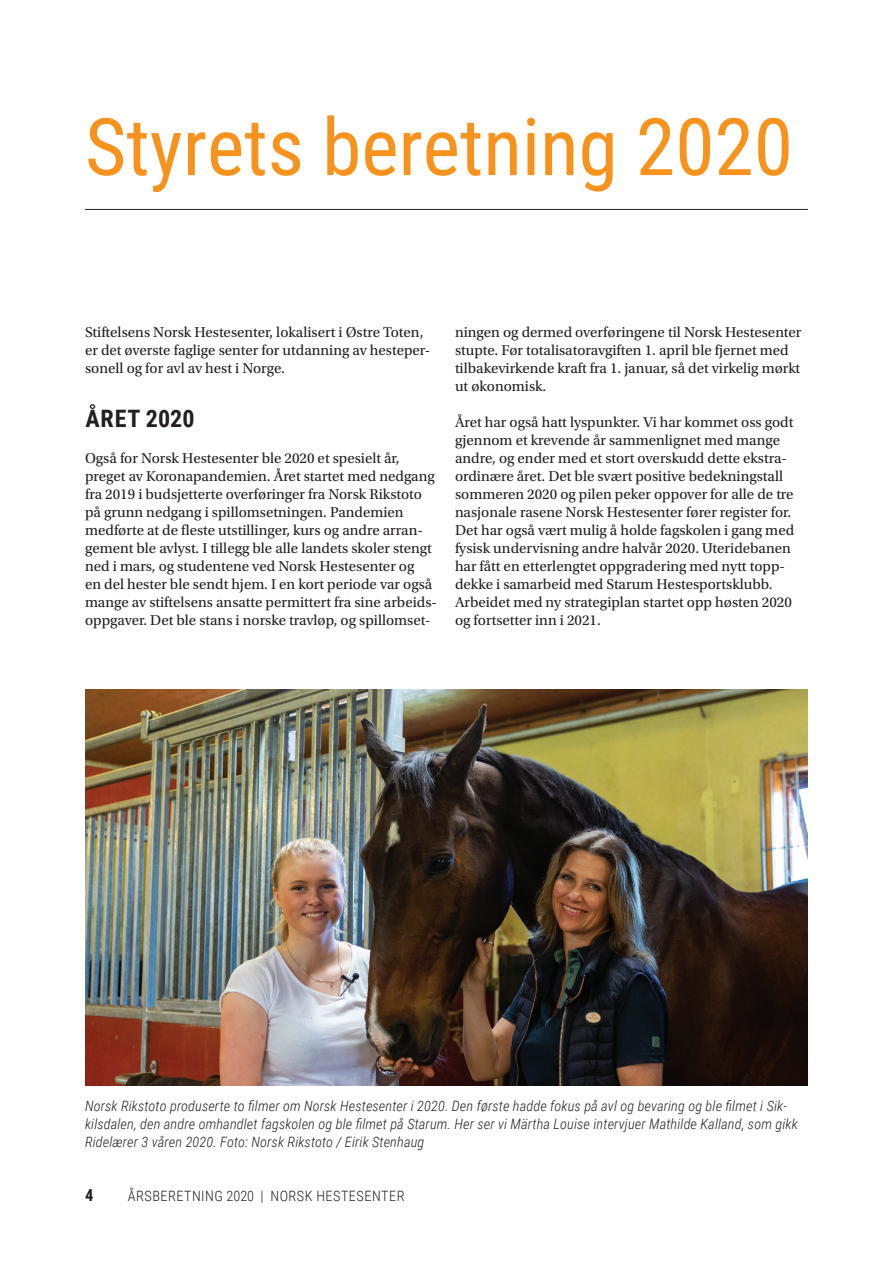
<style>
.page{position:relative;width:893px;height:1263px;background:#fff}
.page>*{position:absolute;margin:0;border:0;box-sizing:border-box;transform-origin:0 0}
.t1{font:79.5px "Roboto Condensed";color:#f7931d}
.t2{font:700 24px "Roboto Condensed";letter-spacing:.015em;color:#231f20}
.t3{font:700 16.5px "Roboto Condensed";color:#231f20}
.t4{font:15px/18px "Utopia Std";color:#231f20}
.t5{font:italic 300 14.25px/18px "Roboto Condensed";letter-spacing:.01em;color:#231f20}
.t6{font:300 14.25px "Roboto Condensed";letter-spacing:.035em;color:#231f20}
</style>
<div class="page">
<img style="left:85px;top:690px;width:723px;height:395px">
<hr style="left:85px;top:209px;width:723px;height:1px;background:#231f20">
<h1 class="t1" style="left:85px;top:91px;width:709px">Styrets beretning 2020</h1>
<p class="t4" style="left:85px;top:323px;width:347px">Stiftelsens Norsk Hestesenter, lokalisert i Østre Toten, er det øverste faglige senter for utdanning av hesteper&shy;sonell og for avl av hest i Norge.</p>
<h2 class="t2" style="left:85px;top:402px;width:111px">ÅRET 2020</h2>
<p class="t4" style="left:85px;top:449px;width:353px">Også for Norsk Hestesenter ble 2020 et spesielt år, preget av Koronapandemien. Året startet med nedgang fra 2019 i budsjetterte overføringer fra Norsk Rikstoto på grunn nedgang i spillomsetningen. Pandemien medførte at de fleste utstillinger, kurs og andre arran&shy;gement ble avlyst. I tillegg ble alle landets skoler stengt ned i mars, og studentene ved Norsk Hestesenter og<br>en del hester ble sendt hjem. I en kort periode var også mange av stiftelsens ansatte permittert fra sine arbeids&shy;oppgaver. Det ble stans i norske travløp, og spillomset-</p>
<p class="t4" style="left:455px;top:323px;width:348px">ningen og dermed overføringene til Norsk Hestesenter stupte. Før totalisatoravgiften 1. april ble fjernet med tilbakevirkende kraft fra 1. januar, så det virkelig mørkt ut økonomisk.</p>
<p class="t4" style="left:455px;top:413px;width:341px">Året har også hatt lyspunkter. Vi har kommet oss godt gjennom et krevende år sammenlignet med mange andre, og ender med et stort overskudd dette ekstra&shy;ordinære året. Det ble svært positive bedekningstall sommeren 2020 og pilen peker oppover for alle de tre nasjonale rasene Norsk Hestesenter fører register for.<br>Det har også vært mulig å holde fagskolen i gang med fysisk undervisning andre halvår 2020. Uteridebanen har fått en etterlengtet oppgradering med nytt topp&shy;dekke i samarbeid med Starum Hestesportsklubb.<br>Arbeidet med ny strategiplan startet opp høsten 2020 og fortsetter inn i 2021.</p>
<p class="t5" style="left:85px;top:1096px;width:714px">Norsk Rikstoto produserte to filmer om Norsk Hestesenter i 2020. Den første hadde fokus på avl og bevaring og ble filmet i Sik&shy;kilsdalen, den andre omhandlet fagskolen og ble filmet på Starum. Her ser vi Märtha Louise intervjuer Mathilde Kalland, som gikk<br>Ridelærer 3 våren 2020. Foto: Norsk Rikstoto / Eirik Stenhaug</p>
<p class="t3" style="left:85px;top:1184px;width:10px">4</p>
<p class="t6" style="left:128px;top:1186px;width:278px">ÅRSBERETNING 2020 | NORSK HESTESENTER</p>
</div>
